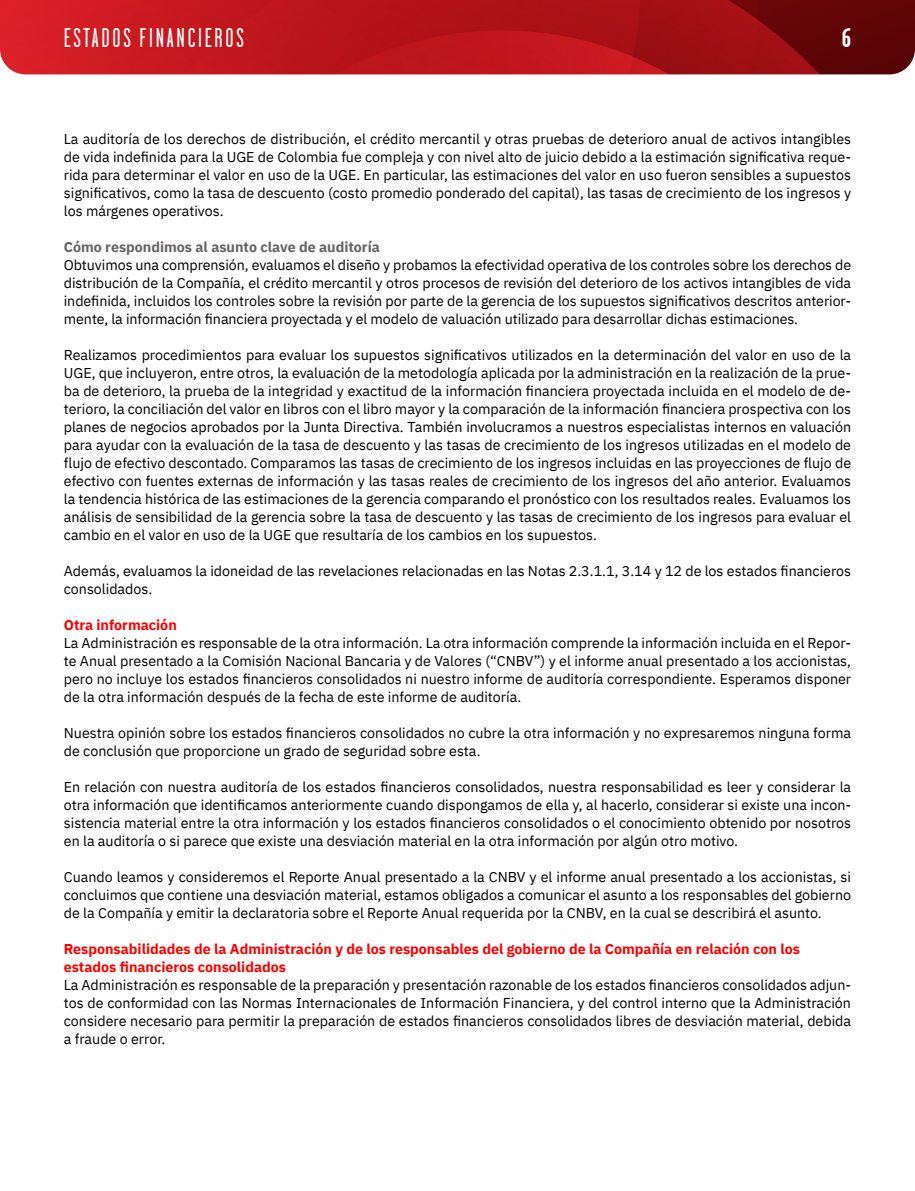
<style>
.page{position:relative;width:915px;height:1191px;background:#fff}
.page>*{position:absolute;margin:0;border:0;box-sizing:border-box;transform-origin:0 0}
.t1{font:27px "Garage Gothic";letter-spacing:.1em;color:#fff}
.t2{font:700 27px "Garage Gothic";color:#fff}
.Body_Text_SPA_12_pt{font:14.25px/18px "IBM Plex Sans";color:#000;text-align:justify}
.Body_Text_H1_12_pt{font:700 14.25px/18px "IBM Plex Sans";color:#f00}
.Body_Text_H2_12_pt{font:700 14.25px "IBM Plex Sans";color:#676363}
</style>
<div class="page">
<img style="left:0;top:0;width:914px;height:74px">
<h1 class="t1" style="left:64px;top:23px;width:181px">ESTADOS FINANCIEROS</h1>
<h1 class="t2" style="left:841px;top:23px;width:11px">6</h1>
<p class="Body_Text_SPA_12_pt" style="left:64px;top:129px;width:788px">La auditoría de los derechos de distribución, el crédito mercantil y otras pruebas de deterioro anual de activos intangibles de vida indefinida para la UGE de Colombia fue compleja y con nivel alto de juicio debido a la estimación significativa reque&shy;rida para determinar el valor en uso de la UGE. En particular, las estimaciones del valor en uso fueron sensibles a supuestos significativos, como la tasa de descuento (costo promedio ponderado del capital), las tasas de crecimiento de los ingresos y los márgenes operativos.</p>
<p class="Body_Text_H2_12_pt" style="left:64px;top:236px;width:317px">Cómo respondimos al asunto clave de auditoría</p>
<p class="Body_Text_SPA_12_pt" style="left:64px;top:255px;width:788px">Obtuvimos una comprensión, evaluamos el diseño y probamos la efectividad operativa de los controles sobre los derechos de distribución de la Compañía, el crédito mercantil y otros procesos de revisión del deterioro de los activos intangibles de vida indefinida, incluidos los controles sobre la revisión por parte de la gerencia de los supuestos significativos descritos anterior&shy;mente, la información financiera proyectada y el modelo de valuación utilizado para desarrollar dichas estimaciones.</p>
<p class="Body_Text_SPA_12_pt" style="left:64px;top:345px;width:788px">Realizamos procedimientos para evaluar los supuestos significativos utilizados en la determinación del valor en uso de la UGE, que incluyeron, entre otros, la evaluación de la metodología aplicada por la administración en la realización de la prue&shy;ba de deterioro, la prueba de la integridad y exactitud de la información financiera proyectada incluida en el modelo de de&shy;terioro, la conciliación del valor en libros con el libro mayor y la comparación de la información financiera prospectiva con los planes de negocios aprobados por la Junta Directiva. También involucramos a nuestros especialistas internos en valuación para ayudar con la evaluación de la tasa de descuento y las tasas de crecimiento de los ingresos utilizadas en el modelo de flujo de efectivo descontado. Comparamos las tasas de crecimiento de los ingresos incluidas en las proyecciones de flujo de efectivo con fuentes externas de información y las tasas reales de crecimiento de los ingresos del año anterior. Evaluamos la tendencia histórica de las estimaciones de la gerencia comparando el pronóstico con los resultados reales. Evaluamos los análisis de sensibilidad de la gerencia sobre la tasa de descuento y las tasas de crecimiento de los ingresos para evaluar el cambio en el valor en uso de la UGE que resultaría de los cambios en los supuestos.</p>
<p class="Body_Text_SPA_12_pt" style="left:64px;top:561px;width:788px">Además, evaluamos la idoneidad de las revelaciones relacionadas en las Notas 2.3.1.1, 3.14 y 12 de los estados financieros consolidados.</p>
<p class="Body_Text_H1_12_pt" style="left:64px;top:615px;width:114px">Otra información</p>
<p class="Body_Text_SPA_12_pt" style="left:64px;top:633px;width:788px">La Administración es responsable de la otra información. La otra información comprende la información incluida en el Repor&shy;te Anual presentado a la Comisión Nacional Bancaria y de Valores (“CNBV”) y el informe anual presentado a los accionistas, pero no incluye los estados financieros consolidados ni nuestro informe de auditoría correspondiente. Esperamos disponer de la otra información después de la fecha de este informe de auditoría.</p>
<p class="Body_Text_SPA_12_pt" style="left:64px;top:723px;width:788px">Nuestra opinión sobre los estados financieros consolidados no cubre la otra información y no expresaremos ninguna forma de conclusión que proporcione un grado de seguridad sobre esta.</p>
<p class="Body_Text_SPA_12_pt" style="left:64px;top:777px;width:788px">En relación con nuestra auditoría de los estados financieros consolidados, nuestra responsabilidad es leer y considerar la otra información que identificamos anteriormente cuando dispongamos de ella y, al hacerlo, considerar si existe una incon&shy;sistencia material entre la otra información y los estados financieros consolidados o el conocimiento obtenido por nosotros en la auditoría o si parece que existe una desviación material en la otra información por algún otro motivo.</p>
<p class="Body_Text_SPA_12_pt" style="left:64px;top:867px;width:788px">Cuando leamos y consideremos el Reporte Anual presentado a la CNBV y el informe anual presentado a los accionistas, si concluimos que contiene una desviación material, estamos obligados a comunicar el asunto a los responsables del gobierno de la Compañía y emitir la declaratoria sobre el Reporte Anual requerida por la CNBV, en la cual se describirá el asunto.</p>
<p class="Body_Text_H1_12_pt" style="left:64px;top:939px;width:737px">Responsabilidades de la Administración y de los responsables del gobierno de la Compañía en relación con los estados financieros consolidados</p>
<p class="Body_Text_SPA_12_pt" style="left:64px;top:975px;width:788px">La Administración es responsable de la preparación y presentación razonable de los estados financieros consolidados adjun&shy;tos de conformidad con las Normas Internacionales de Información Financiera, y del control interno que la Administración considere necesario para permitir la preparación de estados financieros consolidados libres de desviación material, debida a fraude o error.</p>
</div>
